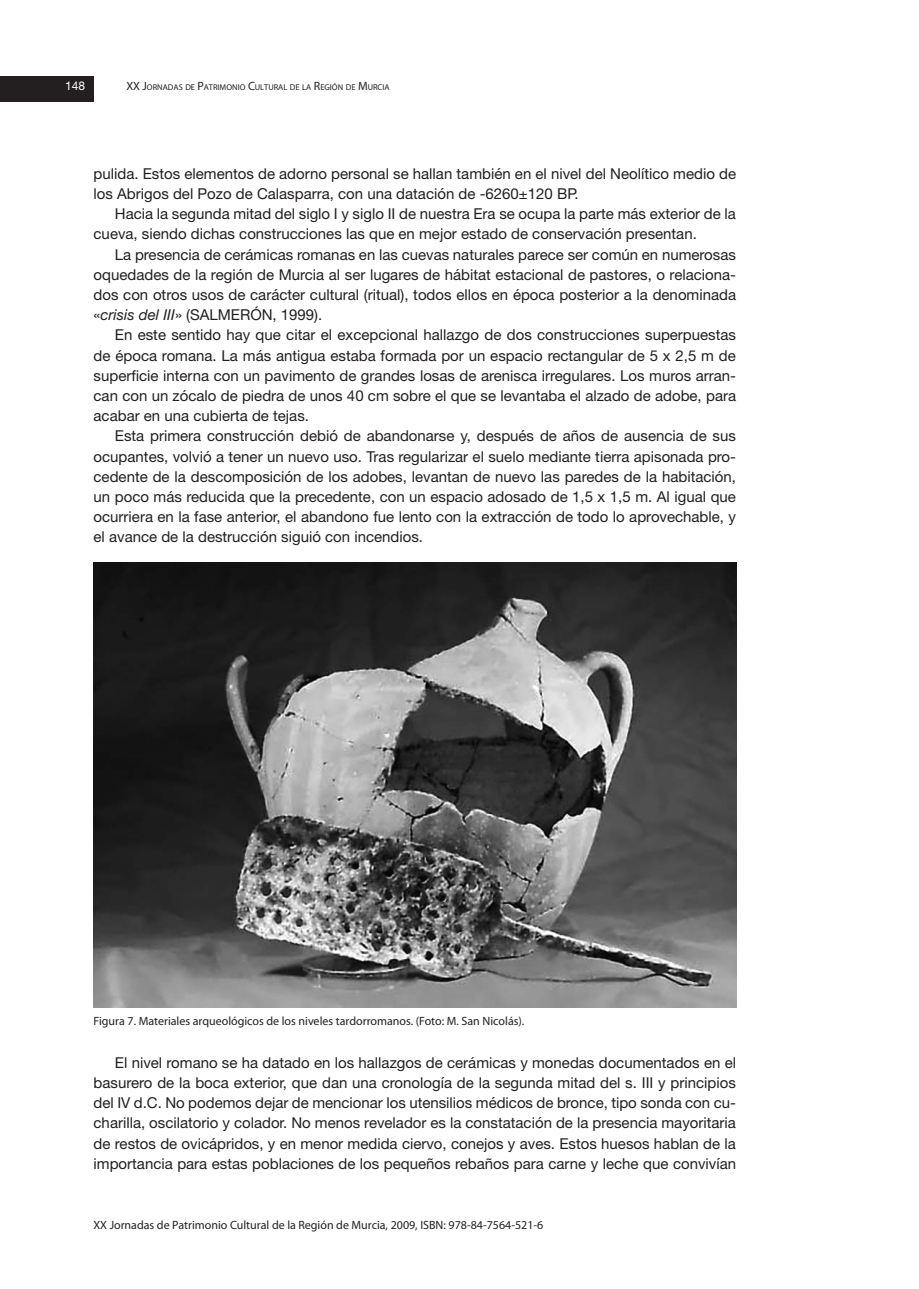
<style>
.page{position:relative;width:919px;height:1289px;background:#fff}
.page>*{position:absolute;margin:0;border:0;box-sizing:border-box;transform-origin:0 0}
.t1{font:15px/20.2px "Helvetica Neue";color:#231f20;text-align:justify}
.t2{font:12px "Myriad Pro";color:#231f20}
.t3{font:12px "Helvetica Neue";color:#fff}
.t4{font:8.4px "Myriad Pro";color:#231f20}
.s1{font-size:12px}
.s2{font-style:italic}
</style>
<div class="page">
<div style="left:0;top:77px;width:94px;height:25px;background:#231f20"></div>
<img style="left:94px;top:562px;width:642px;height:445px">
<p class="t3" style="left:65px;top:82px;width:22px">148</p>
<p class="t4" style="left:126px;top:82px;width:265px"><span class="s1">XX J</span>ORNADAS DE <span class="s1">P</span>ATRIMONIO <span class="s1">C</span>ULTURAL DE LA <span class="s1">R</span>EGIÓN DE <span class="s1">M</span>URCIA</p>
<p class="t1" style="left:94px;top:165px;width:644px">pulida. Estos elementos de adorno personal se hallan también en el nivel del Neolítico medio de los Abrigos del Pozo de Calasparra, con una datación de -6260±120 BP.</p>
<p class="t1" style="left:94px;top:205px;width:643px;text-indent:21px">Hacia la segunda mitad del siglo I y siglo II de nuestra Era se ocupa la parte más exterior de la cueva, siendo dichas construcciones las que en mejor estado de conservación presentan.</p>
<p class="t1" style="left:94px;top:245px;width:644px;text-indent:21px">La presencia de cerámicas romanas en las cuevas naturales parece ser común en numerosas oquedades de la región de Murcia al ser lugares de hábitat estacional de pastores, o relaciona&shy;dos con otros usos de carácter cultural (ritual), todos ellos en época posterior a la denominada «<span class="s2">crisis del III</span>» (SALMERÓN, 1999).</p>
<p class="t1" style="left:94px;top:326px;width:644px;text-indent:21px">En este sentido hay que citar el excepcional hallazgo de dos construcciones superpuestas de época romana. La más antigua estaba formada por un espacio rectangular de 5 x 2,5 m de superficie interna con un pavimento de grandes losas de arenisca irregulares. Los muros arran&shy;can con un zócalo de piedra de unos 40 cm sobre el que se levantaba el alzado de adobe, para acabar en una cubierta de tejas.</p>
<p class="t1" style="left:94px;top:427px;width:644px;text-indent:21px">Esta primera construcción debió de abandonarse y, después de años de ausencia de sus ocupantes, volvió a tener un nuevo uso. Tras regularizar el suelo mediante tierra apisonada pro&shy;cedente de la descomposición de los adobes, levantan de nuevo las paredes de la habitación, un poco más reducida que la precedente, con un espacio adosado de 1,5 x 1,5 m. Al igual que ocurriera en la fase anterior, el abandono fue lento con la extracción de todo lo aprovechable, y el avance de la destrucción siguió con incendios.</p>
<p class="t2" style="left:94px;top:1016px;width:432px">Figura 7. Materiales arqueológicos de los niveles tardorromanos. (Foto: M. San Nicolás).</p>
<p class="t1" style="left:94px;top:1053px;width:644px;text-indent:21px">El nivel romano se ha datado en los hallazgos de cerámicas y monedas documentados en el basurero de la boca exterior, que dan una cronología de la segunda mitad del s. III y principios del IV d.C. No podemos dejar de mencionar los utensilios médicos de bronce, tipo sonda con cu&shy;charilla, oscilatorio y colador. No menos revelador es la constatación de la presencia mayoritaria de restos de ovicápridos, y en menor medida ciervo, conejos y aves. Estos huesos hablan de la importancia para estas poblaciones de los pequeños rebaños para carne y leche que convivían</p>
<p class="t2" style="left:94px;top:1219px;width:451px">XX Jornadas de Patrimonio Cultural de la Región de Murcia, 2009, ISBN: 978-84-7564-521-6</p>
</div>
